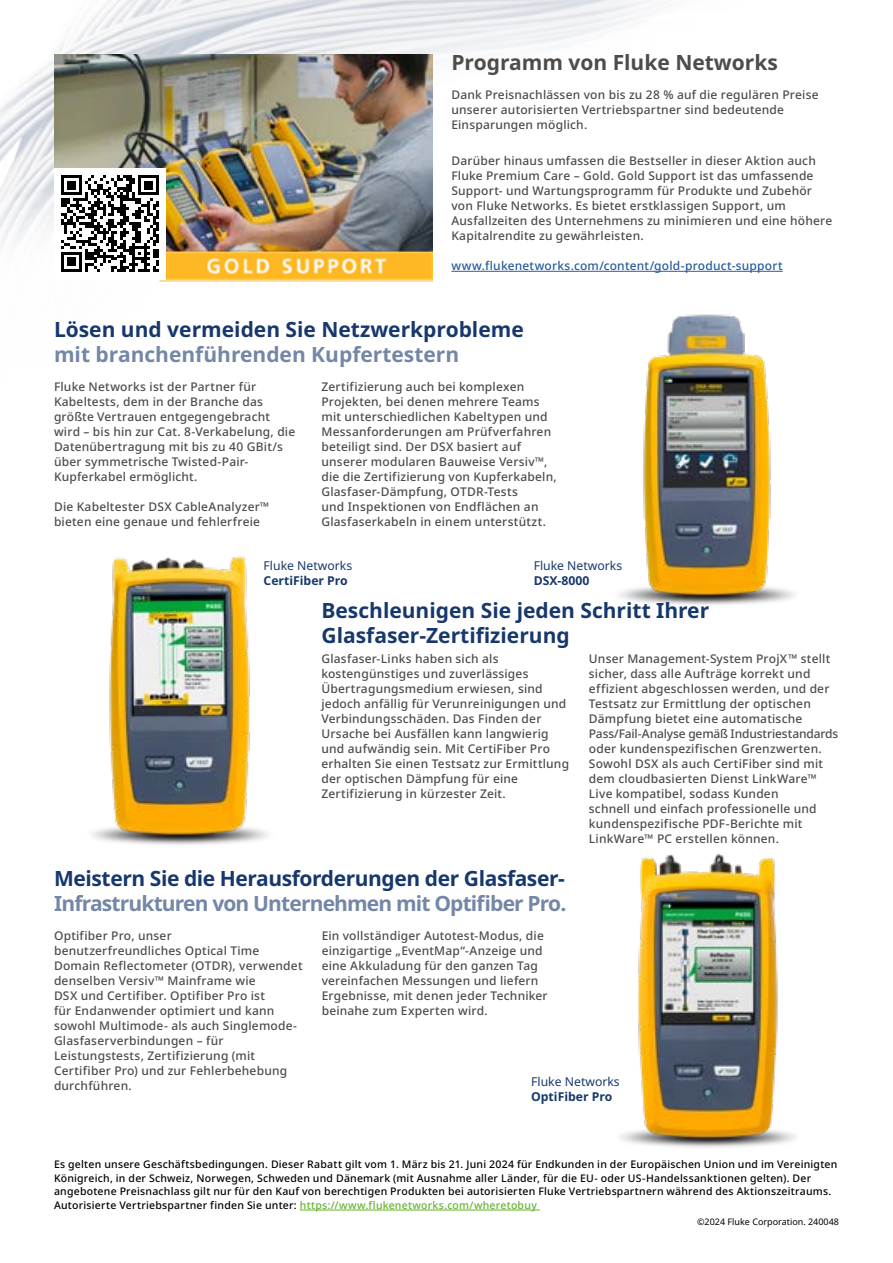
<style>
.page{position:relative;width:893px;height:1263px;background:#fff}
.page>*{position:absolute;margin:0;border:0;box-sizing:border-box;transform-origin:0 0}
.t1{font:700 21px/25.2px "Noto Sans";color:#17386c}
.t2{font:700 21px "Noto Sans";letter-spacing:-.04em;color:#7487a7}
.t3{font:700 21px "Noto Sans";letter-spacing:-.02em;color:#17386c}
.t4{font:700 21px "Noto Sans";color:#7487a7}
.t5{font:700 21px "Noto Sans";color:#4e4b48}
.t6{font:12.15px "Noto Sans";color:#17386c}
.t7{font:700 12.15px "Noto Sans";color:#17386c}
.t8{font:500 12px/15px "Noto Sans";letter-spacing:.015em;color:#4e4b48}
.t9{font:500 12px "Noto Sans";letter-spacing:.015em;color:#275b9b}
.t10{font:500 10.5px/13.5px "Noto Sans";letter-spacing:.02em;color:#000}
.t11{font:9px "Noto Sans";color:#000}
.s1{color:#65b32e}
</style>
<div class="page">
<img style="left:0;top:0;width:783px;height:282px">
<hr style="left:300px;top:1210px;width:240px;height:1px;background:#65b32e">
<img style="left:619px;top:314px;width:176px;height:291px">
<img style="left:92px;top:556px;width:177px;height:289px">
<img style="left:54px;top:54px;width:378px;height:177px">
<img style="left:152px;top:231px;width:280px;height:51px">
<div style="left:54px;top:167px;width:112px;height:112px;background:#fff"></div>
<svg style="left:61px;top:175px;width:98px;height:97px"></svg>
<hr style="left:451px;top:271px;width:332px;height:1px;background:#275b9b">
<img style="left:620px;top:853px;width:176px;height:295px">
<h1 class="t5" style="left:451px;top:51px;width:328px">Programm von Fluke Networks</h1>
<p class="t8" style="left:451px;top:87px;width:369px">Dank Preisnachlässen von bis zu 28 % auf die regulären Preise unserer autorisierten Vertriebspartner sind bedeutende<br>Einsparungen möglich.</p>
<p class="t8" style="left:451px;top:153px;width:382px">Darüber hinaus umfassen die Bestseller in dieser Aktion auch Fluke Premium Care – Gold. Gold Support ist das umfassende Support- und Wartungsprogramm für Produkte und Zubehör von Fluke Networks. Es bietet erstklassigen Support, um Ausfallzeiten des Unternehmens zu minimieren und eine höhere Kapitalrendite zu gewährleisten.</p>
<p class="t9" style="left:451px;top:259px;width:333px">www.flukenetworks.com/content/gold-product-support</p>
<h1 class="t1" style="left:54px;top:317px;width:471px">Lösen und vermeiden Sie Netzwerkprobleme</h1>
<h1 class="t4" style="left:54px;top:342px;width:407px">mit branchenführenden Kupfertestern</h1>
<p class="t8" style="left:54px;top:379px;width:243px">Fluke Networks ist der Partner für Kabeltests, dem in der Branche das größte Vertrauen entgegengebracht wird – bis hin zur Cat. 8-Verkabelung, die Datenübertragung mit bis zu 40 GBit/s über symmetrische Twisted-Pair-Kupferkabel ermöglicht.</p>
<p class="t8" style="left:54px;top:499px;width:217px">Die Kabeltester DSX CableAnalyzer™ bieten eine genaue und fehlerfreie</p>
<p class="t8" style="left:321px;top:379px;width:237px">Zertifizierung auch bei komplexen Projekten, bei denen mehrere Teams mit unterschiedlichen Kabeltypen und Messanforderungen am Prüfverfahren beteiligt sind. Der DSX basiert auf unserer modularen Bauweise Versiv™, die die Zertifizierung von Kupferkabeln, Glasfaser-Dämpfung, OTDR-Tests<br>und Inspektionen von Endflächen an Glasfaserkabeln in einem unterstützt.</p>
<p class="t6" style="left:264px;top:559px;width:90px">Fluke Networks</p>
<p class="t7" style="left:264px;top:573px;width:86px">CertiFiber Pro</p>
<p class="t6" style="left:534px;top:559px;width:90px">Fluke Networks</p>
<p class="t7" style="left:534px;top:573px;width:57px">DSX-8000</p>
<h1 class="t1" style="left:321px;top:598px;width:389px">Beschleunigen Sie jeden Schritt Ihrer<br>Glasfaser-Zertifizierung</h1>
<p class="t8" style="left:321px;top:652px;width:249px">Glasfaser-Links haben sich als kostengünstiges und zuverlässiges Übertragungsmedium erwiesen, sind jedoch anfällig für Verunreinigungen und Verbindungsschäden. Das Finden der Ursache bei Ausfällen kann langwierig und aufwändig sein. Mit CertiFiber Pro erhalten Sie einen Testsatz zur Ermittlung der optischen Dämpfung für eine Zertifizierung in kürzester Zeit.</p>
<p class="t8" style="left:589px;top:652px;width:251px">Unser Management-System ProjX™ stellt sicher, dass alle Aufträge korrekt und effizient abgeschlossen werden, und der Testsatz zur Ermittlung der optischen Dämpfung bietet eine automatische Pass/Fail-Analyse gemäß Industriestandards oder kundenspezifischen Grenzwerten.<br>Sowohl DSX als auch CertiFiber sind mit dem cloudbasierten Dienst LinkWare™ Live kompatibel, sodass Kunden<br>schnell und einfach professionelle und kundenspezifische PDF-Berichte mit LinkWare™ PC erstellen können.</p>
<h1 class="t3" style="left:54px;top:866px;width:512px">Meistern Sie die Herausforderungen der Glasfaser-</h1>
<h1 class="t2" style="left:54px;top:891px;width:514px">Infrastrukturen von Unternehmen mit Optifiber Pro.</h1>
<p class="t8" style="left:54px;top:928px;width:250px">Optifiber Pro, unser<br>benutzerfreundliches Optical Time Domain Reflectometer (OTDR), verwendet denselben Versiv™ Mainframe wie<br>DSX und Certifiber. Optifiber Pro ist<br>für Endanwender optimiert und kann sowohl Multimode- als auch Singlemode-Glasfaserverbindungen – für Leistungstests, Zertifizierung (mit Certifiber Pro) und zur Fehlerbehebung durchführen.</p>
<p class="t8" style="left:322px;top:928px;width:227px">Ein vollständiger Autotest-Modus, die einzigartige „EventMap“-Anzeige und eine Akkuladung für den ganzen Tag vereinfachen Messungen und liefern Ergebnisse, mit denen jeder Techniker beinahe zum Experten wird.</p>
<p class="t6" style="left:531px;top:1075px;width:90px">Fluke Networks</p>
<p class="t7" style="left:531px;top:1089px;width:83px">OptiFiber Pro</p>
<p class="t10" style="left:54px;top:1158px;width:785px">Es gelten unsere Geschäftsbedingungen. Dieser Rabatt gilt vom 1. März bis 21. Juni 2024 für Endkunden in der Europäischen Union und im Vereinigten Königreich, in der Schweiz, Norwegen, Schweden und Dänemark (mit Ausnahme aller Länder, für die EU- oder US-Handelssanktionen gelten). Der angebotene Preisnachlass gilt nur für den Kauf von berechtigen Produkten bei autorisierten Fluke Vertriebspartnern während des Aktionszeitraums.<br>Autorisierte Vertriebspartner finden Sie unter: <span class="s1">https://www.flukenetworks.com/wheretobuy</span></p>
<p class="t11" style="left:697px;top:1217px;width:143px">©2024 Fluke Corporation. 240048</p>
</div>
